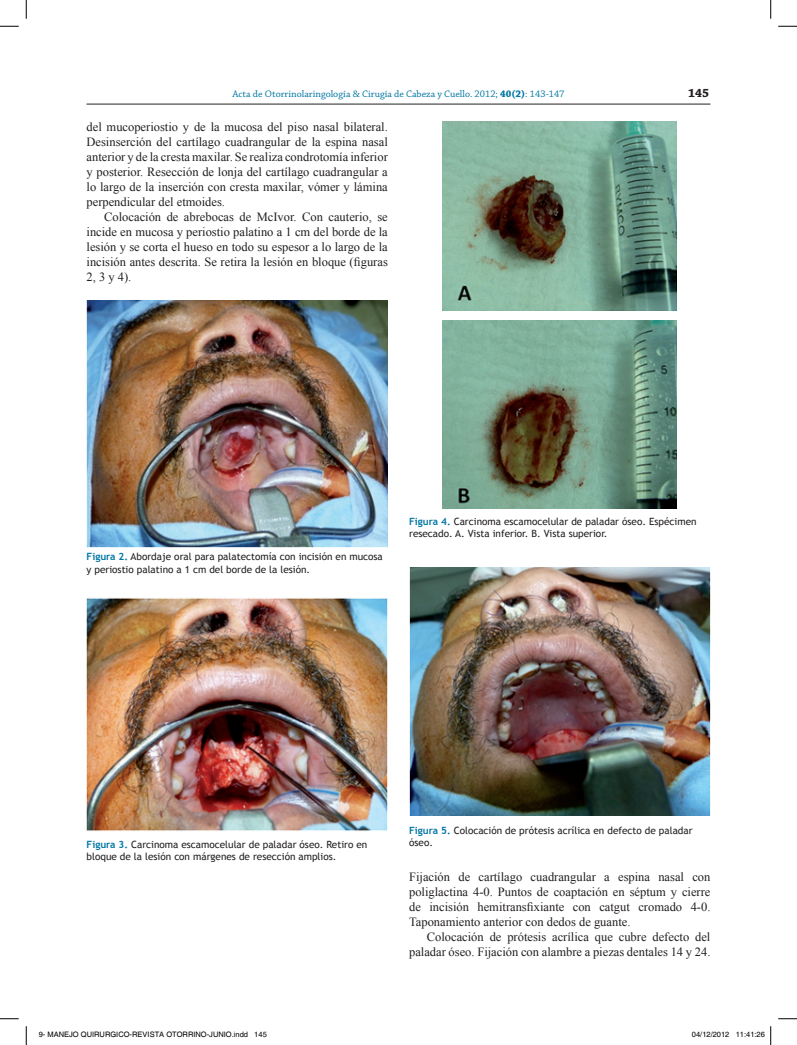
<style>
.page{position:relative;width:797px;height:1045px;background:#fff}
.page>*{position:absolute;margin:0;border:0;box-sizing:border-box;transform-origin:0 0}
.t1{font:12.5px/15px "Times New Roman";color:#231f20;text-align:justify}
.t2{font:700 12.5px "Chaparral Pro";color:#231f20}
.t3{font:10px/12.5px "Trebuchet MS";color:#231f20}
.t4{font:10px "Chaparral Pro";letter-spacing:.005em;color:#0076a3}
.t5{font:7.5px "Helvetica";color:#000}
.s1{font-weight:700}
.s2{font-weight:700;color:#0076a3}
</style>
<div class="page">
<hr style="left:86px;top:104px;width:624px;height:1px;background:#231f20">
<img style="left:87px;top:301px;width:301px;height:246px">
<img style="left:87px;top:597px;width:301px;height:234px">
<img style="left:442px;top:122px;width:235px;height:188px">
<img style="left:442px;top:320px;width:235px;height:189px">
<img style="left:409px;top:567px;width:301px;height:249px">
<svg style="left:0;top:25px;width:19px;height:2px"></svg>
<svg style="left:778px;top:25px;width:19px;height:2px"></svg>
<svg style="left:0;top:1018px;width:19px;height:1px"></svg>
<svg style="left:778px;top:1018px;width:19px;height:1px"></svg>
<svg style="left:25px;top:0;width:2px;height:19px"></svg>
<svg style="left:25px;top:1026px;width:2px;height:19px"></svg>
<svg style="left:770px;top:0;width:1px;height:19px"></svg>
<svg style="left:770px;top:1026px;width:1px;height:19px"></svg>
<p class="t4" style="left:232px;top:88px;width:333px">Acta de Otorrinolaringología &amp; Cirugía de Cabeza y Cuello. 2012; <span class="s1">40(2)</span>: 143-147</p>
<p class="t2" style="left:688px;top:85px;width:23px">145</p>
<p class="t1" style="left:86px;top:119px;width:303px">del mucoperiostio y de la mucosa del piso nasal bilateral.<br>Desinserción del cartílago cuadrangular de la espina nasal anterior y de la cresta maxilar. Se realiza condrotomía inferior y posterior. Resección de lonja del cartílago cuadrangular a lo largo de la inserción con cresta maxilar, vómer y lámina perpendicular del etmoides.</p>
<p class="t1" style="left:86px;top:209px;width:303px;text-indent:18px">Colocación de abrebocas de McIvor. Con cauterio, se incide en mucosa y periostio palatino a 1 cm del borde de la lesión y se corta el hueso en todo su espesor a lo largo de la incisión antes descrita. Se retira la lesión en bloque (figuras 2, 3 y 4).</p>
<p class="t3" style="left:86px;top:550px;width:298px"><span class="s2">Figura 2.</span> Abordaje oral para palatectomía con incisión en mucosa y periostio palatino a 1 cm del borde de la lesión.</p>
<p class="t3" style="left:409px;top:515px;width:289px"><span class="s2">Figura 4.</span> Carcinoma escamocelular de paladar óseo. Espécimen resecado. A. Vista inferior. B. Vista superior.</p>
<p class="t3" style="left:86px;top:838px;width:282px"><span class="s2">Figura 3.</span> Carcinoma escamocelular de paladar óseo. Retiro en bloque de la lesión con márgenes de resección amplios.</p>
<p class="t3" style="left:409px;top:824px;width:285px"><span class="s2">Figura 5.</span> Colocación de prótesis acrílica en defecto de paladar óseo.</p>
<p class="t1" style="left:409px;top:868px;width:303px">Fijación de cartílago cuadrangular a espina nasal con poliglactina 4-0. Puntos de coaptación en séptum y cierre de incisión hemitransfixiante con catgut cromado 4-0.<br>Taponamiento anterior con dedos de guante.</p>
<p class="t1" style="left:409px;top:928px;width:303px;text-align:right">Colocación de prótesis acrílica que cubre defecto del paladar óseo. Fijación con alambre a piezas dentales 14 y 24.</p>
<p class="t5" style="left:39px;top:1030px;width:229px">9- MANEJO QUIRURGICO-REVISTA OTORRINO-JUNIO.indd 145</p>
<p class="t5" style="left:692px;top:1030px;width:74px">04/12/2012 11:41:26</p>
</div>
